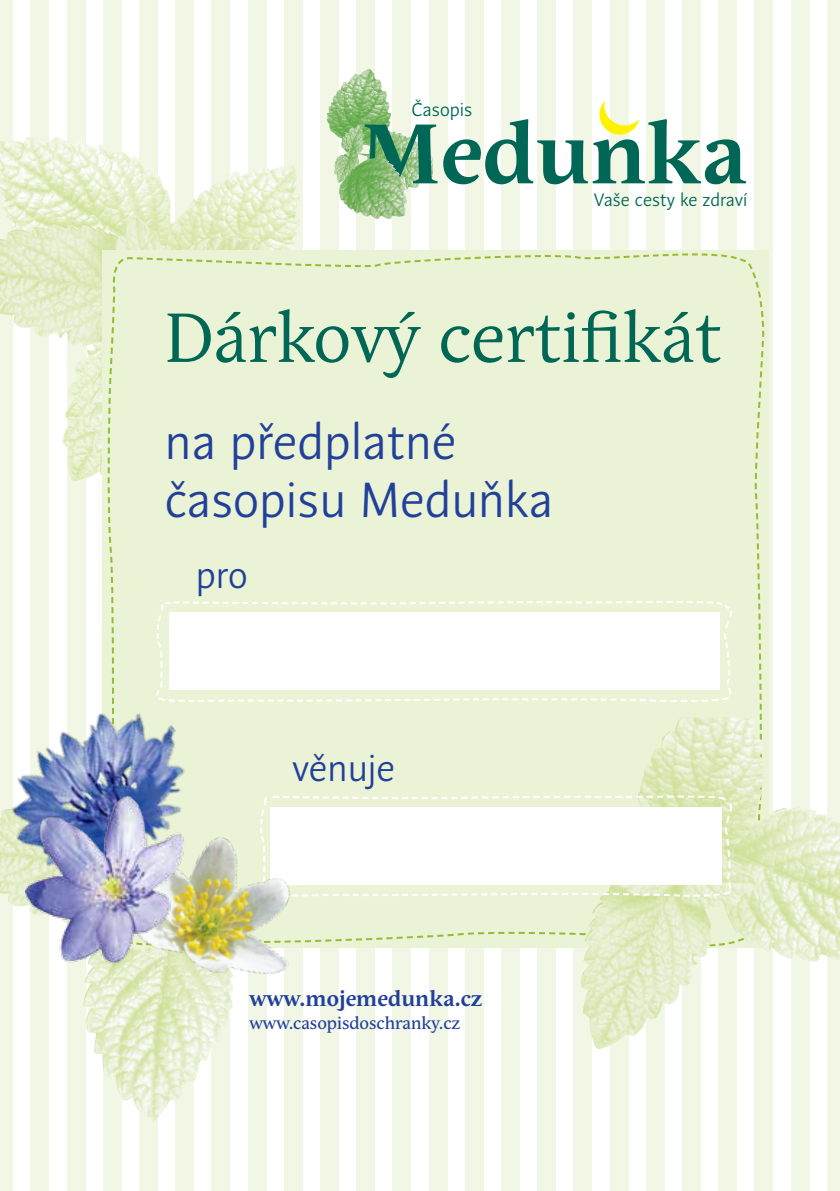
<style>
.page{position:relative;width:840px;height:1191px;background:#fff}
.page>*{position:absolute;margin:0;border:0;box-sizing:border-box;transform-origin:0 0}
.t1{font:700 83.8px "Andulka Text Pro";color:#065}
.t2{font:68.8px "Andulka Book Pro";color:#065}
.t3{font:48.8px/58.6px "Andulka Sans";color:#21409a}
.t4{font:36.8px "Andulka Sans";color:#21409a}
.t5{font:700 21.2px "Andulka Text Pro";color:#21409a}
.t6{font:18.4px "Andulka Sans";color:#065}
.t7{font:17.8px "Andulka Sans";color:#065}
.t8{font:17px "Andulka Text Pro";color:#21409a}
</style>
<div class="page">
<div style="left:0;top:0;width:13px;height:1191px;background:#f1f7e4"></div>
<div style="left:31px;top:0;width:18px;height:1191px;background:#f1f7e4"></div>
<div style="left:67px;top:0;width:18px;height:1191px;background:#f1f7e4"></div>
<div style="left:103px;top:0;width:18px;height:1191px;background:#f1f7e4"></div>
<div style="left:139px;top:0;width:18px;height:1191px;background:#f1f7e4"></div>
<div style="left:175px;top:0;width:19px;height:1191px;background:#f1f7e4"></div>
<div style="left:212px;top:0;width:18px;height:1191px;background:#f1f7e4"></div>
<div style="left:248px;top:0;width:18px;height:1191px;background:#f1f7e4"></div>
<div style="left:284px;top:0;width:18px;height:1191px;background:#f1f7e4"></div>
<div style="left:320px;top:0;width:18px;height:1191px;background:#f1f7e4"></div>
<div style="left:356px;top:0;width:18px;height:1191px;background:#f1f7e4"></div>
<div style="left:392px;top:0;width:18px;height:1191px;background:#f1f7e4"></div>
<div style="left:429px;top:0;width:18px;height:1191px;background:#f1f7e4"></div>
<div style="left:465px;top:0;width:18px;height:1191px;background:#f1f7e4"></div>
<div style="left:501px;top:0;width:18px;height:1191px;background:#f1f7e4"></div>
<div style="left:537px;top:0;width:18px;height:1191px;background:#f1f7e4"></div>
<div style="left:573px;top:0;width:18px;height:1191px;background:#f1f7e4"></div>
<div style="left:609px;top:0;width:18px;height:1191px;background:#f1f7e4"></div>
<div style="left:646px;top:0;width:18px;height:1191px;background:#f1f7e4"></div>
<div style="left:682px;top:0;width:18px;height:1191px;background:#f1f7e4"></div>
<div style="left:718px;top:0;width:18px;height:1191px;background:#f1f7e4"></div>
<svg style="left:754px;top:0;width:18px;height:1191px;background:#eff5e0"></svg>
<div style="left:790px;top:0;width:18px;height:1191px;background:#f1f7e4"></div>
<div style="left:826px;top:0;width:13px;height:1191px;background:#f1f7e4"></div>
<img style="left:0;top:141px;width:230px;height:74px">
<img style="left:0;top:215px;width:239px;height:330px">
<img style="left:30px;top:966px;width:198px;height:157px">
<svg style="left:382px;top:254px;width:192px;height:1px"></svg>
<svg style="left:582px;top:246px;width:182px;height:9px"></svg>
<div style="left:108px;top:255px;width:656px;height:554px;background:#eaf3d5"></div>
<img style="left:579px;top:717px;width:197px;height:332px">
<svg style="left:156px;top:600px;width:576px;height:102px"></svg>
<svg style="left:331px;top:812px;width:435px;height:136px"></svg>
<svg style="left:259px;top:795px;width:473px;height:102px"></svg>
<img style="left:326px;top:69px;width:106px;height:123px">
<svg style="left:599px;top:101px;width:40px;height:36px"></svg>
<img style="left:338px;top:158px;width:69px;height:61px">
<img style="left:115px;top:809px;width:216px;height:200px">
<img style="left:0;top:674px;width:222px;height:235px">
<img style="left:26px;top:791px;width:162px;height:175px">
<p class="t6" style="left:411px;top:99px;width:62px">Časopis</p>
<h1 class="t1" style="left:360px;top:105px;width:388px">Medunka</h1>
<p class="t7" style="left:593px;top:189px;width:155px">Vaše cesty ke zdraví</p>
<h2 class="t2" style="left:165px;top:298px;width:558px">Dárkový certifikát</h2>
<p class="t3" style="left:165px;top:412px;width:390px">na předplatné časopisu Meduňka</p>
<p class="t4" style="left:196px;top:553px;width:53px">pro</p>
<p class="t4" style="left:292px;top:747px;width:104px">věnuje</p>
<p class="t5" style="left:249px;top:986px;width:234px">www.mojemedunka.cz</p>
<p class="t8" style="left:249px;top:1013px;width:212px">www.casopisdoschranky.cz</p>
</div>
